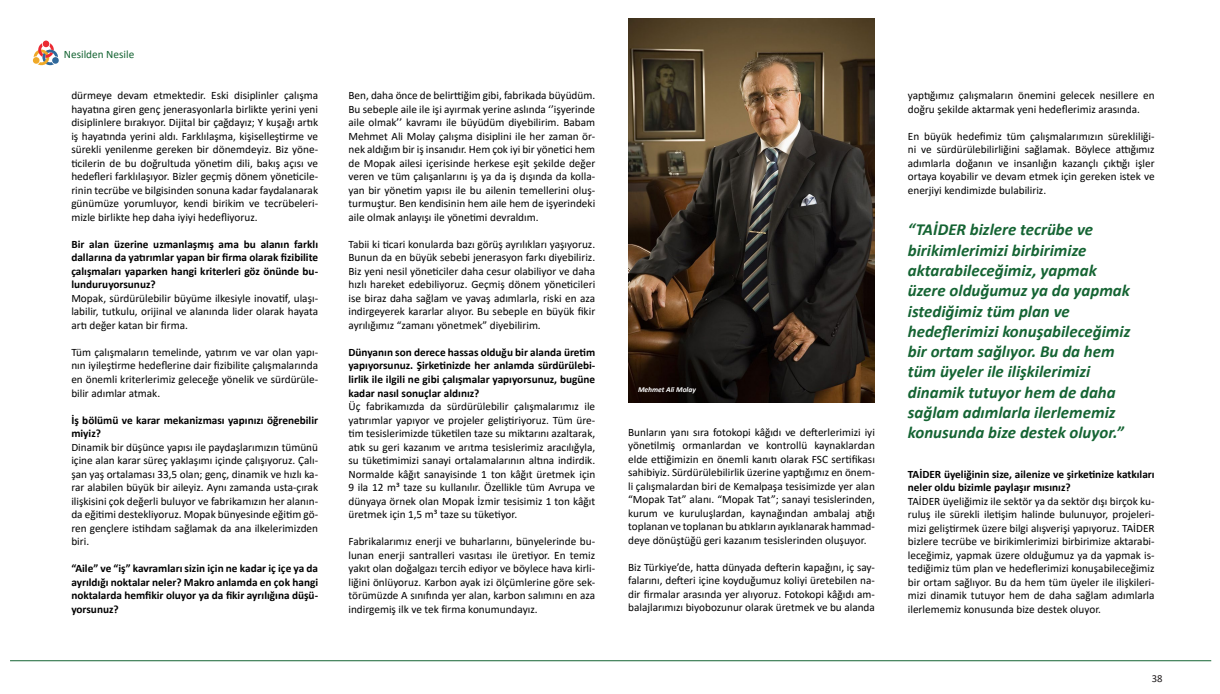
<style>
.page{position:relative;width:1220px;height:694px;background:#fff}
.page>*{position:absolute;margin:0;border:0;box-sizing:border-box;transform-origin:0 0}
.t1{font:italic 700 16.88px/20.2px "Calibri";color:#156433}
.t2{font:11.25px/13.5px "Calibri";color:#000;text-align:justify}
.t3{font:700 11.25px/13.5px "Calibri";color:#000;text-align:justify}
.t4{font:11.25px "Calibri";color:#156433}
.t5{font:10.69px "Calibri";color:#231f20}
.t6{font:italic 700 7.5px "Calibri";color:#fff}
</style>
<div class="page">
<hr style="left:10px;top:660px;width:1200px;height:1px;background:#156433">
<svg style="left:32px;top:41px;width:27px;height:24px"></svg>
<img style="left:628px;top:18px;width:246px;height:384px">
<p class="t4" style="left:64px;top:46px;width:72px">Nesilden Nesile</p>
<p class="t2" style="left:71px;top:88px;width:248px">dürmeye devam etmektedir. Eski disiplinler çalışma hayatına giren genç jenerasyonlarla birlikte yerini yeni disiplinlere bırakıyor. Dijital bir çağdayız; Y kuşağı artık iş hayatında yerini aldı. Farklılaşma, kişiselleştirme ve sürekli yenilenme gereken bir dönemdeyiz. Biz yöne&shy;ticilerin de bu doğrultuda yönetim dili, bakış açısı ve hedefleri farklılaşıyor. Bizler geçmiş dönem yöneticile&shy;rinin tecrübe ve bilgisinden sonuna kadar faydalanarak günümüze yorumluyor, kendi birikim ve tecrübeleri&shy;mizle birlikte hep daha iyiyi hedefliyoruz.</p>
<p class="t3" style="left:71px;top:237px;width:248px">Bir alan üzerine uzmanlaşmış ama bu alanın farklı dallarına da yatırımlar yapan bir firma olarak fizibilite çalışmaları yaparken hangi kriterleri göz önünde bu&shy;lunduruyorsunuz?</p>
<p class="t2" style="left:71px;top:291px;width:248px">Mopak, sürdürülebilir büyüme ilkesiyle inovatif, ulaşı&shy;labilir, tutkulu, orijinal ve alanında lider olarak hayata artı değer katan bir firma.</p>
<p class="t2" style="left:71px;top:345px;width:248px">Tüm çalışmaların temelinde, yatırım ve var olan yapı&shy;nın iyileştirme hedeflerine dair fizibilite çalışmalarında en önemli kriterlerimiz geleceğe yönelik ve sürdürüle&shy;bilir adımlar atmak.</p>
<p class="t3" style="left:71px;top:412px;width:248px">İş bölümü ve karar mekanizması yapınızı öğrenebilir miyiz?</p>
<p class="t2" style="left:71px;top:439px;width:248px">Dinamik bir düşünce yapısı ile paydaşlarımızın tümünü içine alan karar süreç yaklaşımı içinde çalışıyoruz. Çalı&shy;şan yaş ortalaması 33,5 olan; genç, dinamik ve hızlı ka&shy;rar alabilen büyük bir aileyiz. Aynı zamanda usta-çırak ilişkisini çok değerli buluyor ve fabrikamızın her alanın&shy;da eğitimi destekliyoruz. Mopak bünyesinde eğitim gö&shy;ren gençlere istihdam sağlamak da ana ilkelerimizden biri.</p>
<p class="t3" style="left:71px;top:561px;width:248px">“Aile” ve “iş” kavramları sizin için ne kadar iç içe ya da ayrıldığı noktalar neler? Makro anlamda en çok hangi noktalarda hemfikir oluyor ya da fikir ayrılığına düşü&shy;yorsunuz?</p>
<p class="t2" style="left:348px;top:88px;width:248px">Ben, daha önce de belirttiğim gibi, fabrikada büyüdüm.<br>Bu sebeple aile ile işi ayırmak yerine aslında ‘’işyerinde aile olmak’’ kavramı ile büyüdüm diyebilirim. Babam Mehmet Ali Molay çalışma disiplini ile her zaman ör&shy;nek aldığım bir iş insanıdır. Hem çok iyi bir yönetici hem de Mopak ailesi içerisinde herkese eşit şekilde değer veren ve tüm çalışanlarını iş ya da iş dışında da kolla&shy;yan bir yönetim yapısı ile bu ailenin temellerini oluş&shy;turmuştur. Ben kendisinin hem aile hem de işyerindeki aile olmak anlayışı ile yönetimi devraldım.</p>
<p class="t2" style="left:348px;top:237px;width:248px">Tabii ki ticari konularda bazı görüş ayrılıkları yaşıyoruz.<br>Bunun da en büyük sebebi jenerasyon farkı diyebiliriz.<br>Biz yeni nesil yöneticiler daha cesur olabiliyor ve daha hızlı hareket edebiliyoruz. Geçmiş dönem yöneticileri ise biraz daha sağlam ve yavaş adımlarla, riski en aza indirgeyerek kararlar alıyor. Bu sebeple en büyük fikir ayrılığımız “zamanı yönetmek” diyebilirim.</p>
<p class="t3" style="left:348px;top:345px;width:248px">Dünyanın son derece hassas olduğu bir alanda üretim yapıyorsunuz. Şirketinizde her anlamda sürdürülebi&shy;lirlik ile ilgili ne gibi çalışmalar yapıyorsunuz, bugüne kadar nasıl sonuçlar aldınız?</p>
<p class="t2" style="left:348px;top:399px;width:248px">Üç fabrikamızda da sürdürülebilir çalışmalarımız ile yatırımlar yapıyor ve projeler geliştiriyoruz. Tüm üre&shy;tim tesislerimizde tüketilen taze su miktarını azaltarak, atık su geri kazanım ve arıtma tesislerimiz aracılığyla, su tüketimimizi sanayi ortalamalarının altına indirdik.<br>Normalde kâğıt sanayisinde 1 ton kâğıt üretmek için 9 ila 12 m³ taze su kullanılır. Özellikle tüm Avrupa ve dünyaya örnek olan Mopak İzmir tesisimiz 1 ton kâğıt üretmek için 1,5 m³ taze su tüketiyor.</p>
<p class="t2" style="left:348px;top:534px;width:248px">Fabrikalarımız enerji ve buharlarını, bünyelerinde bu&shy;lunan enerji santralleri vasıtası ile üretiyor. En temiz yakıt olan doğalgazı tercih ediyor ve böylece hava kirli&shy;liğini önlüyoruz. Karbon ayak izi ölçümlerine göre sek&shy;törümüzde A sınıfında yer alan, karbon salımını en aza indirgemiş ilk ve tek firma konumundayız.</p>
<p class="t6" style="left:638px;top:383px;width:59px">Mehmet Ali Molay</p>
<p class="t2" style="left:628px;top:424px;width:248px">Bunların yanı sıra fotokopi kâğıdı ve defterlerimizi iyi yönetilmiş ormanlardan ve kontrollü kaynaklardan elde ettiğimizin en önemli kanıtı olarak FSC sertifikası sahibiyiz. Sürdürülebilirlik üzerine yaptığımız en önem&shy;li çalışmalardan biri de Kemalpaşa tesisimizde yer alan “Mopak Tat” alanı. “Mopak Tat”; sanayi tesislerinden, kurum ve kuruluşlardan, kaynağından ambalaj atığı toplanan ve toplanan bu atıkların ayıklanarak hammad&shy;deye dönüştüğü geri kazanım tesislerinden oluşuyor.</p>
<p class="t2" style="left:628px;top:559px;width:248px">Biz Türkiye’de, hatta dünyada defterin kapağını, iç say&shy;falarını, defteri içine koyduğumuz koliyi üretebilen na&shy;dir firmalar arasında yer alıyoruz. Fotokopi kâğıdı am&shy;balajlarımızı biyobozunur olarak üretmek ve bu alanda</p>
<p class="t2" style="left:907px;top:88px;width:248px">yaptığımız çalışmaların önemini gelecek nesillere en doğru şekilde aktarmak yeni hedeflerimiz arasında.</p>
<p class="t2" style="left:907px;top:129px;width:248px">En büyük hedefimiz tüm çalışmalarımızın sürekliliği&shy;ni ve sürdürülebilirliğini sağlamak. Böylece attığımız adımlarla doğanın ve insanlığın kazançlı çıktığı işler ortaya koyabilir ve devam etmek için gereken istek ve enerjiyi kendimizde bulabiliriz.</p>
<p class="t1" style="left:907px;top:219px;width:224px">“TAİDER bizlere tecrübe ve birikimlerimizi birbirimize aktarabileceğimiz, yapmak üzere olduğumuz ya da yapmak istediğimiz tüm plan ve hedeflerimizi konuşabileceğimiz bir ortam sağlıyor. Bu da hem tüm üyeler ile ilişkilerimizi dinamik tutuyor hem de daha sağlam adımlarla ilerlememiz konusunda bize destek oluyor.”</p>
<p class="t3" style="left:907px;top:466px;width:248px">TAİDER üyeliğinin size, ailenize ve şirketinize katkıları neler oldu bizimle paylaşır mısınız?</p>
<p class="t2" style="left:907px;top:493px;width:248px">TAİDER üyeliğimiz ile sektör ya da sektör dışı birçok ku&shy;ruluş ile sürekli iletişim halinde bulunuyor, projeleri&shy;mizi geliştirmek üzere bilgi alışverişi yapıyoruz. TAİDER bizlere tecrübe ve birikimlerimizi birbirimize aktarabi&shy;leceğimiz, yapmak üzere olduğumuz ya da yapmak is&shy;tediğimiz tüm plan ve hedeflerimizi konuşabileceğimiz bir ortam sağlıyor. Bu da hem tüm üyeler ile ilişkileri&shy;mizi dinamik tutuyor hem de daha sağlam adımlarla ilerlememiz konusunda bize destek oluyor.</p>
<p class="t5" style="left:1151px;top:670px;width:12px">38</p>
</div>
